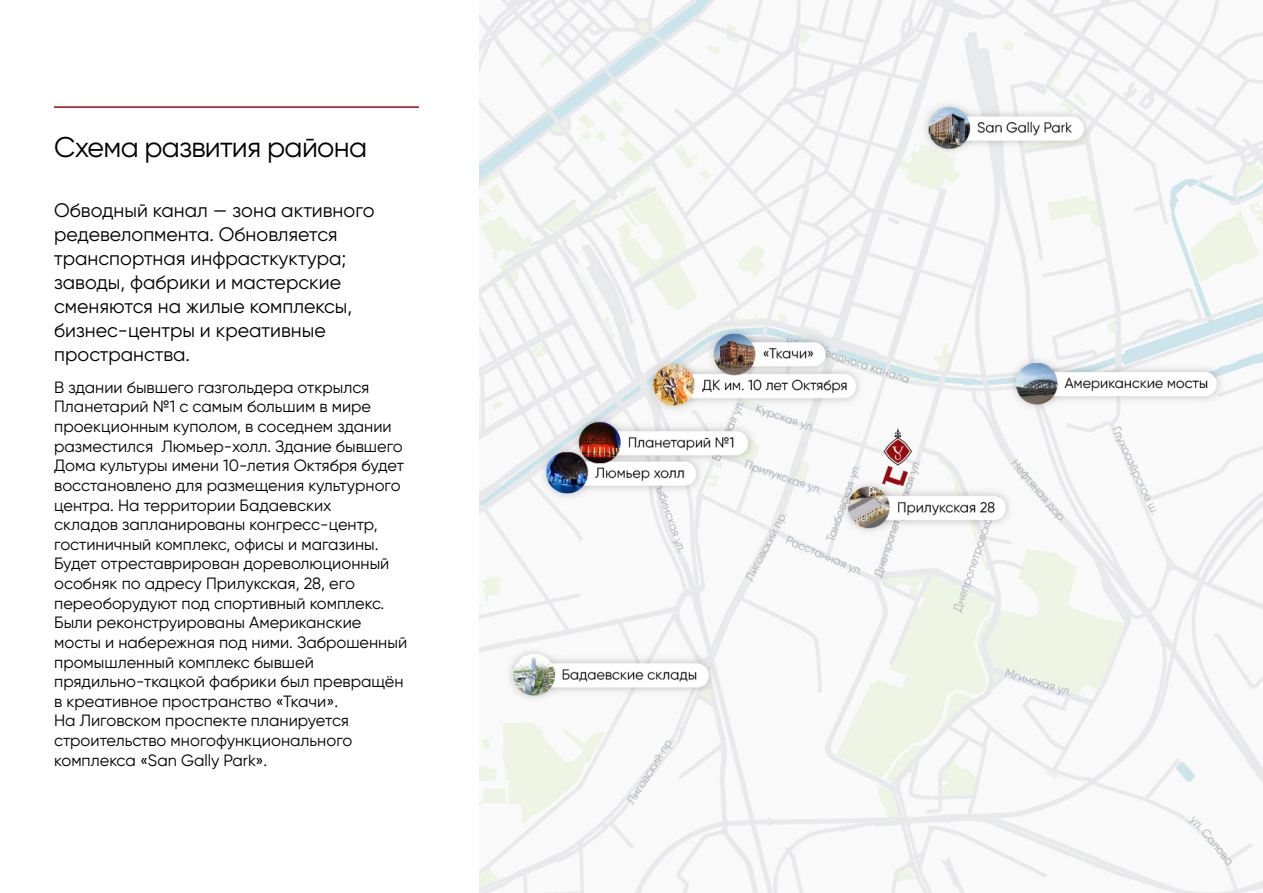
<style>
.page{position:relative;width:1263px;height:893px;background:#fff}
.page>*{position:absolute;margin:0;border:0;box-sizing:border-box;transform-origin:0 0}
.t1{font:28.5px "Gilroy";letter-spacing:-.025em;color:#000}
.t2{font:19.5px/24px "Gilroy";color:#000}
.t3{font:16.35px/19.6px "Gilroy";color:#000}
</style>
<div class="page">
<img style="left:480px;top:0;width:783px;height:893px">
<hr style="left:54px;top:106px;width:365px;height:2px;background:#940d0f">
<h1 class="t1" style="left:54px;top:130px;width:314px">Схема развития района</h1>
<p class="t2" style="left:54px;top:198px;width:322px">Обводный канал — зона активного редевелопмента. Обновляется транспортная инфрасткуктура; заводы, фабрики и мастерские сменяются на жилые комплексы, бизнес-центры и креативные пространства.</p>
<p class="t3" style="left:54px;top:377px;width:354px">В здании бывшего газгольдера открылся Планетарий №1 с самым большим в мире проекционным куполом, в соседнем здании разместился Люмьер-холл. Здание бывшего Дома культуры имени 10-летия Октября будет восстановлено для размещения культурного центра. На территории Бадаевских<br>складов запланированы конгресс-центр, гостиничный комплекс, офисы и магазины.<br>Будет отреставрирован дореволюционный особняк по адресу Прилукская, 28, его переоборудуют под спортивный комплекс.<br>Были реконструированы Американские мосты и набережная под ними. Заброшенный промышленный комплекс бывшей прядильно-ткацкой фабрики был превращён в креативное пространство «Ткачи».<br>На Лиговском проспекте планируется строительство многофункционального комплекса «San Gally Park».</p>
</div>
